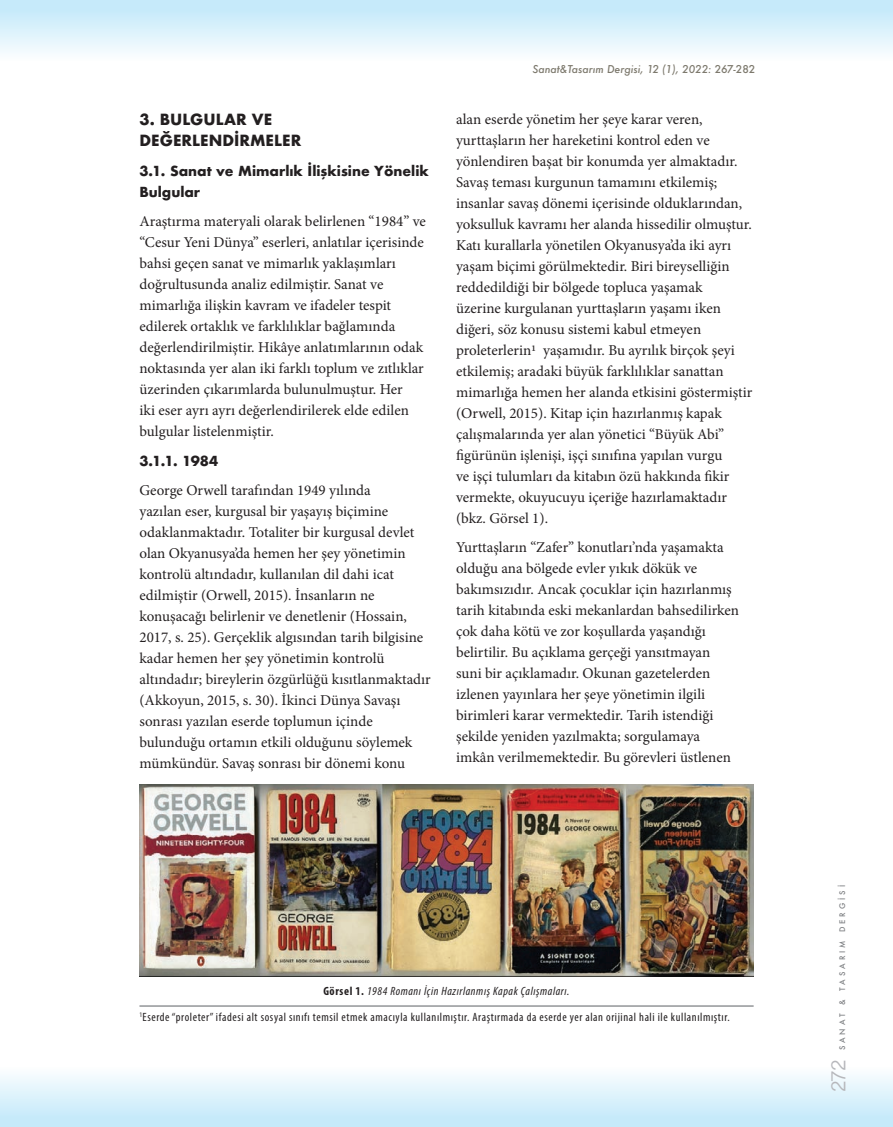
<style>
.page{position:relative;width:893px;height:1127px;background:#fff}
.page>*{position:absolute;margin:0;border:0;box-sizing:border-box;transform-origin:0 0}
.t1{font:18px "Oriya Sangam MN";color:#b6b7bb}
.t2{font:15px/21px "Minion Pro";color:#231f20}
.t3{font:700 15px/21px "Futura";color:#231f20}
.t4{font:700 13.5px/21px "Futura";color:#231f20}
.t5{font:condensed 12px/26px "Myriad Pro";letter-spacing:.05em;color:#231f20}
.t6{font:italic 500 10.5px "Futura";color:#7d796d}
.t7{font:500 7.5px "Futura";letter-spacing:.4em;color:#808285}
.s1{font-style:normal}
.s2{font-weight:700}
.s3{font-style:italic}
</style>
<div class="page">
<div style="left:0;top:1045px;width:893px;height:82px;background:linear-gradient(to bottom,#fff,#c3e9fa)"></div>
<div style="left:0;top:0;width:893px;height:81px;background:linear-gradient(to bottom,#c0e8f9,#fff)"></div>
<img style="left:139px;top:785px;width:614px;height:191px">
<hr style="left:139px;top:1005px;width:615px;height:2px;background:#939598">
<p class="t3" style="left:139px;top:109px;width:163px">3. BULGULAR VE<br>DEĞERLENDİRMELER</p>
<p class="t4" style="left:139px;top:160px;width:291px">3.1. Sanat ve Mimarlık İlişkisine Yönelik<br>Bulgular</p>
<p class="t2" style="left:139px;top:211px;width:288px">Araştırma materyali olarak belirlenen “1984” ve “Cesur Yeni Dünya” eserleri, anlatılar içerisinde bahsi geçen sanat ve mimarlık yaklaşımları doğrultusunda analiz edilmiştir. Sanat ve mimarlığa ilişkin kavram ve ifadeler tespit edilerek ortaklık ve farklılıklar bağlamında değerlendirilmiştir. Hikâye anlatımlarının odak noktasında yer alan iki farklı toplum ve zıtlıklar üzerinden çıkarımlarda bulunulmuştur. Her<br>iki eser ayrı ayrı değerlendirilerek elde edilen bulgular listelenmiştir.</p>
<p class="t4" style="left:139px;top:450px;width:81px">3.1.1. 1984</p>
<p class="t2" style="left:139px;top:480px;width:293px">George Orwell tarafından 1949 yılında<br>yazılan eser, kurgusal bir yaşayış biçimine odaklanmaktadır. Totaliter bir kurgusal devlet olan Okyanusya’da hemen her şey yönetimin kontrolü altındadır, kullanılan dil dahi icat edilmiştir (Orwell, 2015). İnsanların ne konuşacağı belirlenir ve denetlenir (Hossain, 2017, s. 25). Gerçeklik algısından tarih bilgisine kadar hemen her şey yönetimin kontrolü altındadır; bireylerin özgürlüğü kısıtlanmaktadır (Akkoyun, 2015, s. 30). İkinci Dünya Savaşı sonrası yazılan eserde toplumun içinde bulunduğu ortamın etkili olduğunu söylemek mümkündür. Savaş sonrası bir dönemi konu</p>
<p class="t6" style="left:533px;top:62px;width:224px">Sanat&amp;Tasarım Dergisi, 12 (1), 2022: <span class="s1">267-282</span></p>
<p class="t2" style="left:456px;top:108px;width:298px">alan eserde yönetim her şeye karar veren, yurttaşların her hareketini kontrol eden ve yönlendiren başat bir konumda yer almaktadır.<br>Savaş teması kurgunun tamamını etkilemiş; insanlar savaş dönemi içerisinde olduklarından, yoksulluk kavramı her alanda hissedilir olmuştur.<br>Katı kurallarla yönetilen Okyanusya’da iki ayrı yaşam biçimi görülmektedir. Biri bireyselliğin reddedildiği bir bölgede topluca yaşamak<br>üzerine kurgulanan yurttaşların yaşamı iken diğeri, söz konusu sistemi kabul etmeyen proleterlerin1 yaşamıdır. Bu ayrılık birçok şeyi etkilemiş; aradaki büyük farklılıklar sanattan mimarlığa hemen her alanda etkisini göstermiştir (Orwell, 2015). Kitap için hazırlanmış kapak çalışmalarında yer alan yönetici “Büyük Abi” figürünün işlenişi, işçi sınıfına yapılan vurgu<br>ve işçi tulumları da kitabın özü hakkında fikir vermekte, okuyucuyu içeriğe hazırlamaktadır (bkz. Görsel 1).</p>
<p class="t2" style="left:456px;top:537px;width:284px">Yurttaşların “Zafer” konutları’nda yaşamakta olduğu ana bölgede evler yıkık dökük ve bakımsızıdır. Ancak çocuklar için hazırlanmış tarih kitabında eski mekanlardan bahsedilirken çok daha kötü ve zor koşullarda yaşandığı belirtilir. Bu açıklama gerçeği yansıtmayan suni bir açıklamadır. Okunan gazetelerden izlenen yayınlara her şeye yönetimin ilgili birimleri karar vermektedir. Tarih istendiği şekilde yeniden yazılmakta; sorgulamaya imkân verilmemektedir. Bu görevleri üstlenen</p>
<p class="t5" style="left:139px;top:978px;width:592px;text-indent:184px"><span class="s2">Görsel 1.</span> <span class="s3">1984 Romanı İçin Hazırlanmış Kapak Çalışmaları.<br></span><sup>1</sup>Eserde “proleter” ifadesi alt sosyal sınıfı temsil etmek amacıyla kullanılmıştır. Araştırmada da eserde yer alan orijinal hali ile kullanılmıştır.</p>
<p class="t7" style="left:837px;top:1050px;width:167px;rotate:-90deg">SANAT &amp; TASARIM DERGİSİ</p>
<p class="t1" style="left:826px;top:1092px;width:35px;rotate:-90deg">272</p>
</div>
